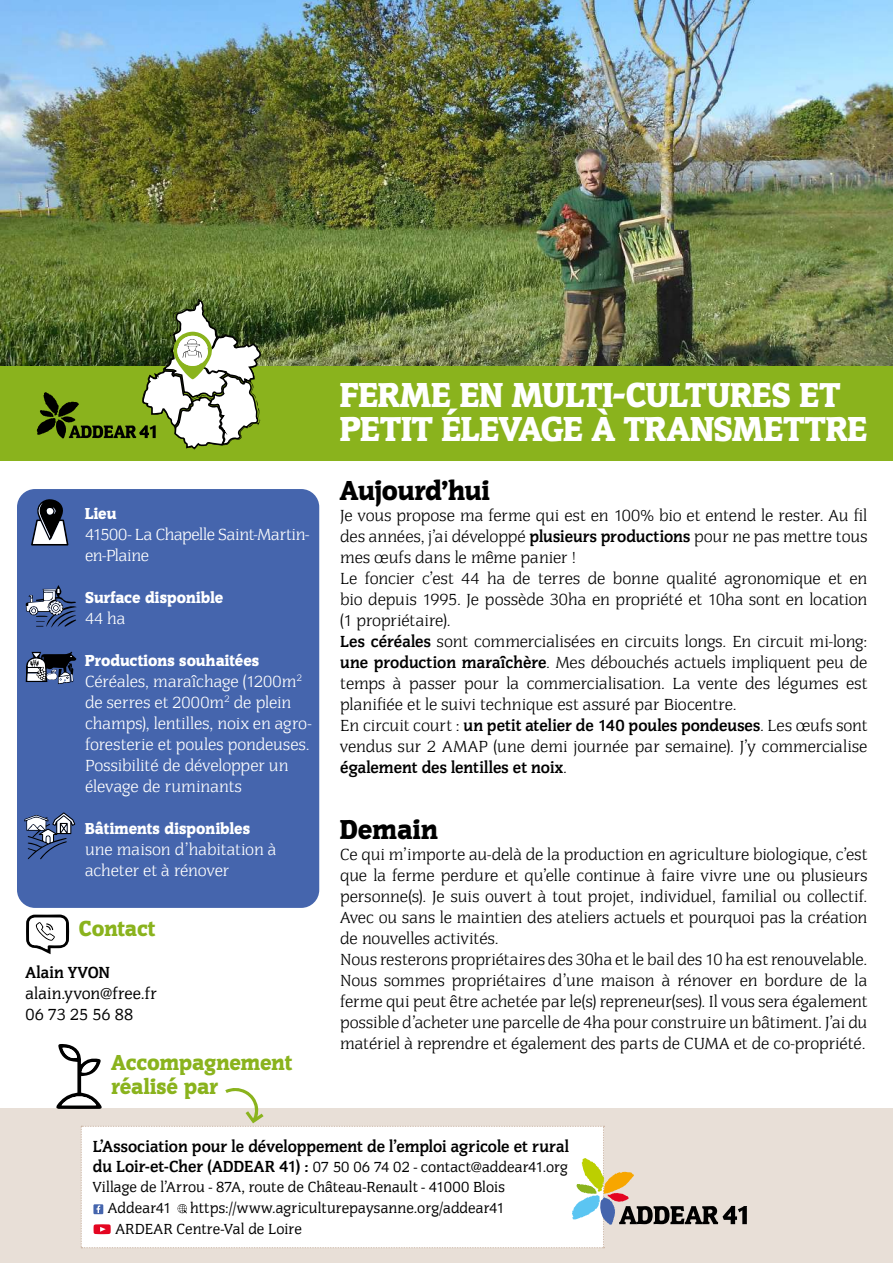
<style>
.page{position:relative;width:893px;height:1263px;background:#fff}
.page>*{position:absolute;margin:0;border:0;box-sizing:border-box;transform-origin:0 0}
.t1{font:800 36px/34.5px "Congress EF";color:#fff}
.t2{font:800 28.5px "Congress EF";letter-spacing:.005em;color:#000}
.t3{font:800 22.5px/24px "Congress EF";color:#8ab31d}
.t4{font:300 16.5px/21px "Congress";letter-spacing:-.005em;color:#000}
.t5{font:300 16.5px/21px "Congress";letter-spacing:-.005em;color:#fff}
.t6{font:700 16.5px "Congress";letter-spacing:-.005em;color:#000}
.t7{font:800 16.5px "Congress EF";letter-spacing:.005em;color:#fff}
.t8{font:16.5px/21px "Congress";letter-spacing:.005em;color:#000}
.t9{font:15px/20.7px "Congress";color:#000}
.s1{font-weight:700}
.s2{font-weight:700;font-size:16.5px}
</style>
<div class="page">
<img style="left:0;top:0;width:893px;height:366px">
<div style="left:0;top:366px;width:893px;height:94px;background:#8ab31d"></div>
<div style="left:0;top:1108px;width:893px;height:155px;background:#e8dfd7"></div>
<div style="left:17px;top:489px;width:302px;height:419px;background:#4565ad;border-radius:18px"></div>
<svg style="left:24px;top:812px;width:51px;height:47px"></svg>
<svg style="left:31px;top:499px;width:38px;height:46px"></svg>
<svg style="left:26px;top:585px;width:51px;height:43px"></svg>
<svg style="left:26px;top:652px;width:51px;height:32px"></svg>
<svg style="left:37px;top:252px;width:232px;height:209px"></svg>
<svg style="left:56px;top:1044px;width:691px;height:204px"></svg>
<svg style="left:26px;top:914px;width:43px;height:40px"></svg>
<p class="t7" style="left:85px;top:503px;width:33px">Lieu</p>
<p class="t5" style="left:85px;top:524px;width:226px">41500- La Chapelle Saint-Martin&shy;en-Plaine</p>
<p class="t7" style="left:85px;top:587px;width:140px">Surface disponible</p>
<p class="t5" style="left:85px;top:608px;width:42px">44 ha</p>
<p class="t7" style="left:85px;top:650px;width:176px">Productions souhaitées</p>
<p class="t5" style="left:85px;top:671px;width:228px">Céréales, maraîchage (1200m<sup>2 </sup>de serres et 2000m<sup>2</sup> de plein champs), lentilles, noix en agro&shy;foresterie et poules pondeuses.<br>Possibilité de développer un élevage de ruminants</p>
<p class="t7" style="left:85px;top:818px;width:167px">Bâtiments disponibles</p>
<p class="t5" style="left:85px;top:839px;width:193px">une maison d’habitation à acheter et à rénover</p>
<h3 class="t3" style="left:79px;top:916px;width:78px">Contact</h3>
<p class="t6" style="left:26px;top:963px;width:86px">Alain YVON</p>
<p class="t8" style="left:26px;top:983px;width:133px">alain.yvon@free.fr<br>06 73 25 56 88</p>
<h3 class="t3" style="left:111px;top:1050px;width:182px">Accompagnement réalisé par</h3>
<h1 class="t1" style="left:340px;top:377px;width:529px">FERME EN MULTI-CULTURES ET<br>PETIT ÉLEVAGE À TRANSMETTRE</h1>
<h2 class="t2" style="left:340px;top:473px;width:151px">Aujourd’hui</h2>
<p class="t4" style="left:340px;top:505px;width:529px">Je vous propose ma ferme qui est en 100% bio et entend le rester. Au fil des années, j’ai développé <span class="s1">plusieurs productions</span> pour ne pas mettre tous mes œufs dans le même panier !<br>Le foncier c’est 44 ha de terres de bonne qualité agronomique et en bio depuis 1995. Je possède 30ha en propriété et 10ha sont en location (1 propriétaire).<br><span class="s1">Les céréales</span> sont commercialisées en circuits longs. En circuit mi-long: <span class="s1">une production maraîchère</span>. Mes débouchés actuels impliquent peu de temps à passer pour la commercialisation. La vente des légumes est planifiée et le suivi technique est assuré par Biocentre.<br>En circuit court : <span class="s1">un petit atelier de 140 poules pondeuses</span>. Les œufs sont vendus sur 2 AMAP (une demi journée par semaine). J’y commercialise <span class="s1">également des lentilles et noix</span>.</p>
<h2 class="t2" style="left:340px;top:812px;width:99px">Demain</h2>
<p class="t4" style="left:340px;top:844px;width:529px">Ce qui m’importe au-delà de la production en agriculture biologique, c’est que la ferme perdure et qu’elle continue à faire vivre une ou plusieurs personne(s). Je suis ouvert à tout projet, individuel, familial ou collectif.<br>Avec ou sans le maintien des ateliers actuels et pourquoi pas la création de nouvelles activités.<br>Nous resterons propriétaires des 30ha et le bail des 10 ha est renouvelable.<br>Nous sommes propriétaires d’une maison à rénover en bordure de la ferme qui peut être achetée par le(s) repreneur(ses). Il vous sera également possible d’acheter une parcelle de 4ha pour construire un bâtiment. J’ai du matériel à reprendre et également des parts de CUMA et de co-propriété.</p>
<p class="t6" style="left:93px;top:1137px;width:478px">L’Association pour le développement de l’emploi agricole et rural</p>
<p class="t9" style="left:93px;top:1156px;width:477px"><span class="s2">du Loir-et-Cher (ADDEAR 41) :</span> 07 50 06 74 02 - contact@addear41.org</p>
<p class="t9" style="left:93px;top:1177px;width:413px">Village de l’Arrou - 87A, route de Château-Renault - 41000 Blois</p>
<p class="t9" style="left:108px;top:1198px;width:65px">Addear41</p>
<p class="t9" style="left:115px;top:1198px;width:391px;text-indent:75px">https://www.agriculturepaysanne.org/addear41<br>ARDEAR Centre-Val de Loire</p>
</div>
